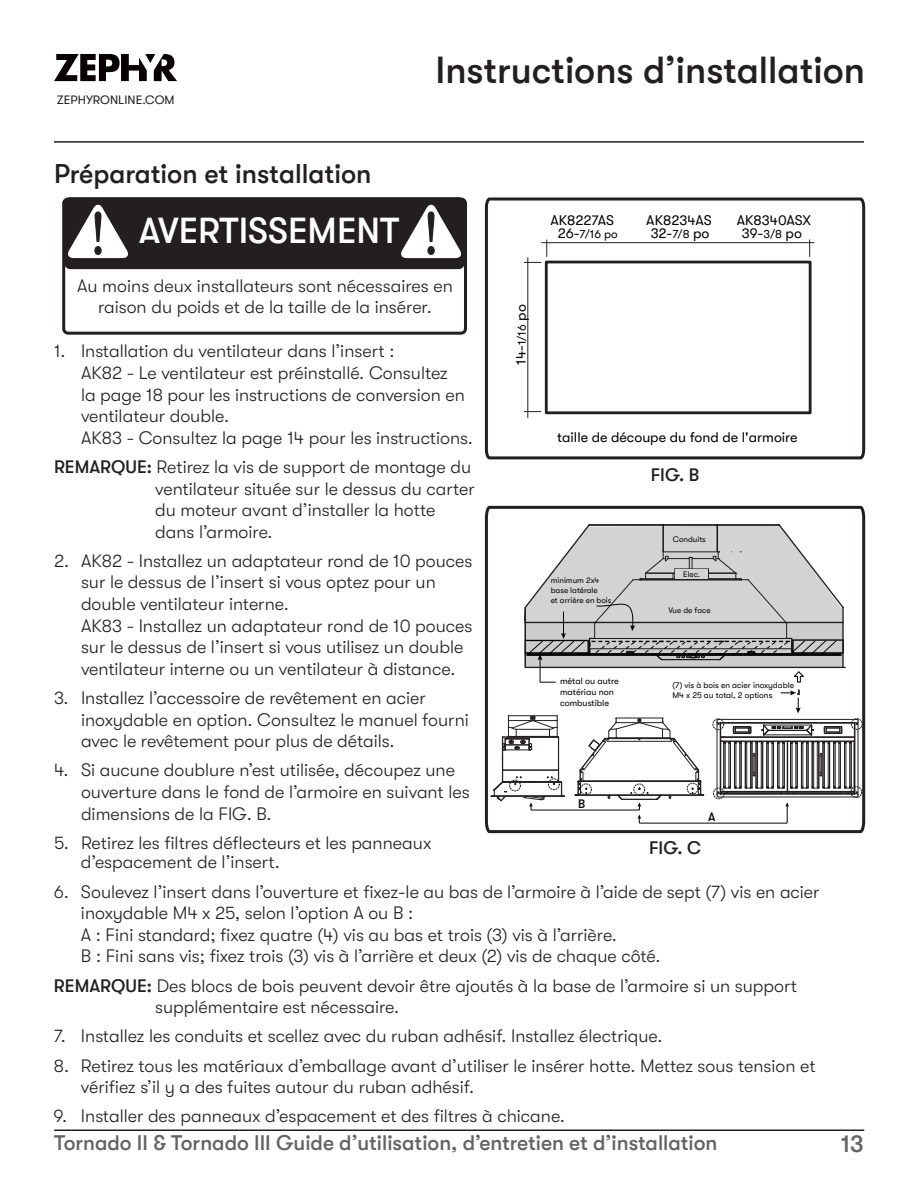
<style>
.page{position:relative;width:918px;height:1188px;background:#fff}
.page>*{position:absolute;margin:0;border:0;box-sizing:border-box;transform-origin:0 0}
.t1{font:500 37.5px "GT Walsheim";color:#231f20}
.t2{font:500 36px "GT Walsheim";color:#fff}
.t3{font:500 27px "GT Walsheim";color:#231f20}
.t4{font:500 24px "GT Walsheim";color:#636366}
.t5{font:500 21px "GT Walsheim";color:#636366}
.t6{font:300 18px/21.6px "GT Walsheim";color:#231f20}
.t7{font:500 18px "GT Walsheim";color:#231f20}
.t8{font:500 16.8px "GT Walsheim";color:#040503}
.t9{font:14.25px "GT Walsheim";color:#040503}
.t10{font:12.3px "GT Walsheim";color:#231f20}
.t11{font:500 12.15px "GT Walsheim";color:#040503}
.t12{font:11.85px "GT Walsheim";color:#040503}
.t13{font:9px/10.8px "GT Walsheim";color:#040503}
.t14{font:8.4px/10.1px "GT Walsheim";color:#040503}
.t15{font:8.1px/9.8px "GT Walsheim";color:#040503}
.s1{font-size:14.25px}
.s2{font-size:11.85px}
.s3{font-weight:500}
</style>
<div class="page">
<hr style="left:54px;top:141px;width:810px;height:2px;background:#231f20">
<hr style="left:54px;top:1130px;width:810px;height:1px;background:#231f20">
<svg style="left:54px;top:54px;width:123px;height:27px"></svg>
<div style="left:64px;top:198px;width:401px;height:71px;background:#231f20;border-radius:6px"></div>
<svg style="left:68px;top:204px;width:60px;height:55px"></svg>
<svg style="left:401px;top:204px;width:60px;height:55px"></svg>
<div style="left:62px;top:198px;width:405px;height:137px;border:3px solid #231f20;border-radius:4px"></div>
<svg style="left:484px;top:197px;width:382px;height:263px"></svg>
<svg style="left:484px;top:505px;width:382px;height:329px"></svg>
<p class="t10" style="left:57px;top:93px;width:119px">ZEPHYRONLINE.COM</p>
<h3 class="t3" style="left:54px;top:158px;width:319px">Préparation et installation</h3>
<h2 class="t2" style="left:139px;top:210px;width:262px">AVERTISSEMENT</h2>
<h1 class="t1" style="left:435px;top:49px;width:431px">Instructions d’installation</h1>
<p class="t9" style="left:550px;top:212px;width:65px">AK8227AS</p>
<p class="t9" style="left:646px;top:212px;width:67px">AK8234AS</p>
<p class="t9" style="left:737px;top:212px;width:76px">AK8340ASX</p>
<p class="t12" style="left:558px;top:228px;width:61px"><span class="s1">26-</span>7/16 po</p>
<p class="t9" style="left:651px;top:226px;width:60px">32-<span class="s2">7/8</span> po</p>
<p class="t9" style="left:742px;top:226px;width:62px">39-<span class="s2">3/8</span> po</p>
<p class="t6" style="left:77px;top:275px;width:377px;text-align:center">Au moins deux installateurs sont nécessaires en raison du poids et de la taille de la insérer.</p>
<p class="t9" style="left:513px;top:365px;width:62px;rotate:-90deg">14-<span class="s2">1/16</span> po</p>
<p class="t6" style="left:81px;top:341px;width:393px;text-indent:-27px">1. Installation du ventilateur dans l’insert :<br>AK82 - Le ventilateur est préinstallé. Consultez<br>la page 18 pour les instructions de conversion en ventilateur double.<br>AK83 - Consultez la page 14 pour les instructions.</p>
<p class="t6" style="left:155px;top:456px;width:321px;text-indent:-101px"><span class="s3">REMARQUE:</span> Retirez la vis de support de montage du ventilateur située sur le dessus du carter du moteur avant d’installer la hotte dans l’armoire.</p>
<p class="t6" style="left:81px;top:550px;width:393px;text-indent:-27px">2. AK82 - Installez un adaptateur rond de 10 pouces sur le dessus de l’insert si vous optez pour un double ventilateur interne.<br>AK83 - Installez un adaptateur rond de 10 pouces sur le dessus de l’insert si vous utilisez un double ventilateur interne ou un ventilateur à distance.</p>
<p class="t6" style="left:81px;top:687px;width:389px;text-indent:-27px">3. Installez l’accessoire de revêtement en acier inoxydable en option. Consultez le manuel fourni avec le revêtement pour plus de détails.</p>
<p class="t6" style="left:81px;top:760px;width:390px;text-indent:-27px">4. Si aucune doublure n’est utilisée, découpez une ouverture dans le fond de l’armoire en suivant les dimensions de la FIG. B.</p>
<p class="t6" style="left:54px;top:832px;width:379px">5. Retirez les filtres déflecteurs et les panneaux</p>
<p class="t9" style="left:557px;top:429px;width:242px">taille de découpe du fond de l'armoire</p>
<p class="t7" style="left:651px;top:464px;width:50px">FIG. B</p>
<p class="t15" style="left:673px;top:534px;width:35px">Conduits</p>
<p class="t15" style="left:683px;top:570px;width:18px">Elec.</p>
<p class="t15" style="left:551px;top:576px;width:62px">minimum 2x4 base latérale<br>et arrière en bois</p>
<p class="t15" style="left:668px;top:605px;width:44px">Vue de face</p>
<p class="t13" style="left:560px;top:676px;width:60px">métal ou autre matériau non combustible</p>
<p class="t14" style="left:672px;top:680px;width:123px">(7) vis à bois en acier inoxydable<br>M4 x 25 au total, 2 options</p>
<p class="t11" style="left:578px;top:797px;width:9px">B</p>
<p class="t11" style="left:708px;top:810px;width:9px">A</p>
<p class="t7" style="left:649px;top:838px;width:54px">FIG. C</p>
<p class="t6" style="left:81px;top:852px;width:200px">d’espacement de l’insert.</p>
<p class="t6" style="left:81px;top:881px;width:740px;text-indent:-27px">6. Soulevez l’insert dans l’ouverture et fixez-le au bas de l’armoire à l’aide de sept (7) vis en acier inoxydable M4 x 25, selon l’option A ou B :<br>A : Fini standard; fixez quatre (4) vis au bas et trois (3) vis à l’arrière.<br>B : Fini sans vis; fixez trois (3) vis à l’arrière et deux (2) vis de chaque côté.</p>
<p class="t6" style="left:155px;top:975px;width:643px;text-indent:-101px"><span class="s3">REMARQUE:</span> Des blocs de bois peuvent devoir être ajoutés à la base de l’armoire si un support supplémentaire est nécessaire.</p>
<p class="t6" style="left:54px;top:1026px;width:610px">7. Installez les conduits et scellez avec du ruban adhésif. Installez électrique.</p>
<p class="t6" style="left:81px;top:1055px;width:736px;text-indent:-27px">8. Retirez tous les matériaux d’emballage avant d’utiliser le insérer hotte. Mettez sous tension et vérifiez s’il y a des fuites autour du ruban adhésif.</p>
<p class="t6" style="left:54px;top:1105px;width:513px">9. Installer des panneaux d’espacement et des filtres à chicane.</p>
<p class="t8" style="left:514px;top:877px;width:11px">B</p>
<p class="t5" style="left:54px;top:1131px;width:665px">Tornado II &amp; Tornado III Guide d’utilisation, d’entretien et d’installation</p>
<h3 class="t4" style="left:841px;top:1131px;width:25px">13</h3>
</div>
